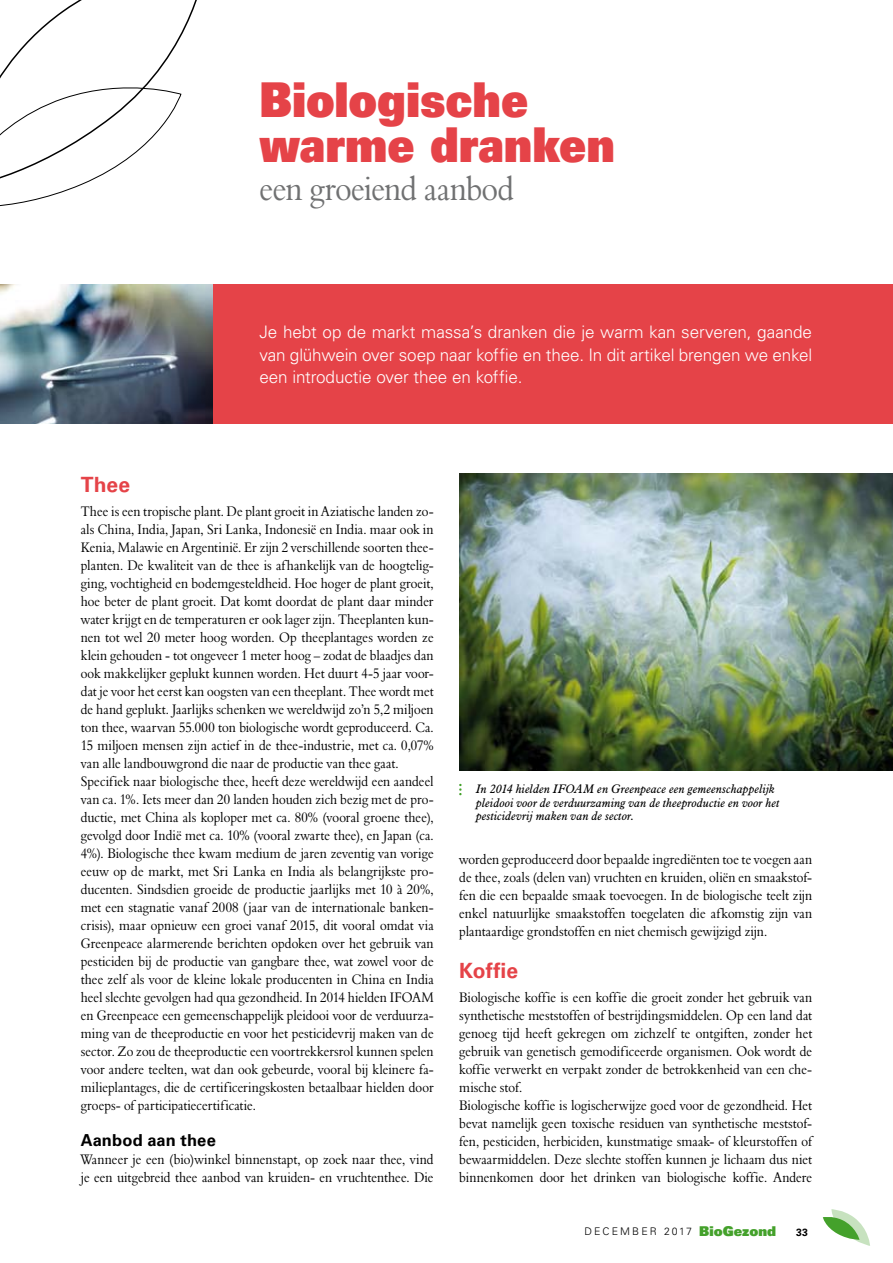
<style>
.page{position:relative;width:893px;height:1263px;background:#fff}
.page>*{position:absolute;margin:0;border:0;box-sizing:border-box;transform-origin:0 0}
.t1{font:48px/45px "Univers LT Std X Black";letter-spacing:.005em;color:#e54348;scale:.9 1}
.t2{font:34.5px "Aldine 401 BT Roman A";letter-spacing:-.02em;color:#707172;scale:.9 1}
.t3{font:700 21px "Univers LT Std";letter-spacing:.005em;color:#e54348}
.t4{font:300 17.25px/22.5px "Univers LT Std";letter-spacing:-.01em;color:#fff;text-align:justify}
.t5{font:700 16.5px "Univers LT Std";letter-spacing:.01em;color:#000}
.t6{font:14.25px/18px "Aldine 401 BT Roman A";color:#000;scale:.9 1}
.t7{font:italic 12px/13.5px "Aldine 721 BT";letter-spacing:.005em;color:#000}
.t8{font:300 10.5px "Univers LT Std";letter-spacing:.2em;color:#000}
.t9{font:700 10.5px "Univers LT Std";color:#000}
.s1{font-family:"Univers LT Std X Black";font-weight:400;font-size:13.5px;color:#44a12b}
</style>
<div class="page">
<svg style="left:823px;top:1209px;width:47px;height:37px"></svg>
<svg style="left:459px;top:784px;width:2px;height:11px"></svg>
<div style="left:0;top:285px;width:893px;height:139px;background:#e54348"></div>
<img style="left:0;top:285px;width:213px;height:139px">
<svg style="left:0;top:0;width:197px;height:206px"></svg>
<img style="left:459px;top:473px;width:434px;height:297px">
<h1 class="t1" style="left:259px;top:76px;width:396px">Biologische warme dranken</h1>
<h2 class="t2" style="left:259px;top:167px;width:285px">een groeiend aanbod</h2>
<p class="t4" style="left:259px;top:321px;width:554px">Je hebt op de markt massa’s dranken die je warm kan serveren, gaande van glühwein over soep naar koffie en thee. In dit artikel brengen we enkel een introductie over thee en koffie.</p>
<h3 class="t3" style="left:81px;top:472px;width:51px">Thee</h3>
<p class="t6" style="left:81px;top:502px;width:394px">Thee is een tropische plant. De plant groeit in Aziatische landen zo&shy;als China, India, Japan, Sri Lanka, Indonesië en India. maar ook in Kenia, Malawie en Argentinië. Er zijn 2 verschillende soorten thee&shy;planten. De kwaliteit van de thee is afhankelijk van de hoogtelig&shy;ging, vochtigheid en bodemgesteldheid. Hoe hoger de plant groeit, hoe beter de plant groeit. Dat komt doordat de plant daar minder water krijgt en de temperaturen er ook lager zijn. Theeplanten kun&shy;nen tot wel 20 meter hoog worden. Op theeplantages worden ze klein gehouden - tot ongeveer 1 meter hoog – zodat de blaadjes dan ook makkelijker geplukt kunnen worden. Het duurt 4-5 jaar voor&shy;dat je voor het eerst kan oogsten van een theeplant. Thee wordt met de hand geplukt. Jaarlijks schenken we wereldwijd zo’n 5,2 miljoen ton thee, waarvan 55.000 ton biologische wordt geproduceerd. Ca.<br>15 miljoen mensen zijn actief in de thee-industrie, met ca. 0,07% van alle landbouwgrond die naar de productie van thee gaat.<br>Specifiek naar biologische thee, heeft deze wereldwijd een aandeel van ca. 1%. Iets meer dan 20 landen houden zich bezig met de pro&shy;ductie, met China als koploper met ca. 80% (vooral groene thee), gevolgd door Indië met ca. 10% (vooral zwarte thee), en Japan (ca.<br>4%). Biologische thee kwam medium de jaren zeventig van vorige eeuw op de markt, met Sri Lanka en India als belangrijkste pro&shy;ducenten. Sindsdien groeide de productie jaarlijks met 10 à 20%, met een stagnatie vanaf 2008 (jaar van de internationale banken&shy;crisis), maar opnieuw een groei vanaf 2015, dit vooral omdat via Greenpeace alarmerende berichten opdoken over het gebruik van pesticiden bij de productie van gangbare thee, wat zowel voor de thee zelf als voor de kleine lokale producenten in China en India heel slechte gevolgen had qua gezondheid. In 2014 hielden IFOAM en Greenpeace een gemeenschappelijk pleidooi voor de verduurza&shy;ming van de theeproductie en voor het pesticidevrij maken van de sector. Zo zou de theeproductie een voortrekkersrol kunnen spelen voor andere teelten, wat dan ook gebeurde, vooral bij kleinere fa&shy;milieplantages, die de certificeringskosten betaalbaar hielden door groeps- of participatiecertificatie.</p>
<p class="t5" style="left:81px;top:1131px;width:137px">Aanbod aan thee</p>
<p class="t6" style="left:81px;top:1150px;width:394px">Wanneer je een (bio)winkel binnenstapt, op zoek naar thee, vind je een uitgebreid thee aanbod van kruiden- en vruchtenthee. Die</p>
<p class="t7" style="left:476px;top:782px;width:305px">In 2014 hielden IFOAM en Greenpeace een gemeenschappelijk pleidooi voor de verduurzaming van de theeproductie en voor het pesticidevrij maken van de sector.</p>
<p class="t6" style="left:459px;top:850px;width:394px;text-align:justify">worden geproduceerd door bepaalde ingrediënten toe te voegen aan de thee, zoals (delen van) vruchten en kruiden, oliën en smaakstof&shy;fen die een bepaalde smaak toevoegen. In de biologische teelt zijn enkel natuurlijke smaakstoffen toegelaten die afkomstig zijn van plantaardige grondstoffen en niet chemisch gewijzigd zijn.</p>
<h3 class="t3" style="left:459px;top:958px;width:60px">Koffie</h3>
<p class="t6" style="left:459px;top:988px;width:394px">Biologische koffie is een koffie die groeit zonder het gebruik van synthetische meststoffen of bestrijdingsmiddelen. Op een land dat genoeg tijd heeft gekregen om zichzelf te ontgiften, zonder het gebruik van genetisch gemodificeerde organismen. Ook wordt de koffie verwerkt en verpakt zonder de betrokkenheid van een che&shy;mische stof.<br>Biologische koffie is logischerwijze goed voor de gezondheid. Het bevat namelijk geen toxische residuen van synthetische meststof&shy;fen, pesticiden, herbiciden, kunstmatige smaak- of kleurstoffen of bewaarmiddelen. Deze slechte stoffen kunnen je lichaam dus niet binnenkomen door het drinken van biologische koffie. Andere</p>
<p class="t8" style="left:584px;top:1225px;width:193px">december 2017 <span class="s1">BioGezond</span></p>
<p class="t9" style="left:796px;top:1226px;width:13px">33</p>
</div>
